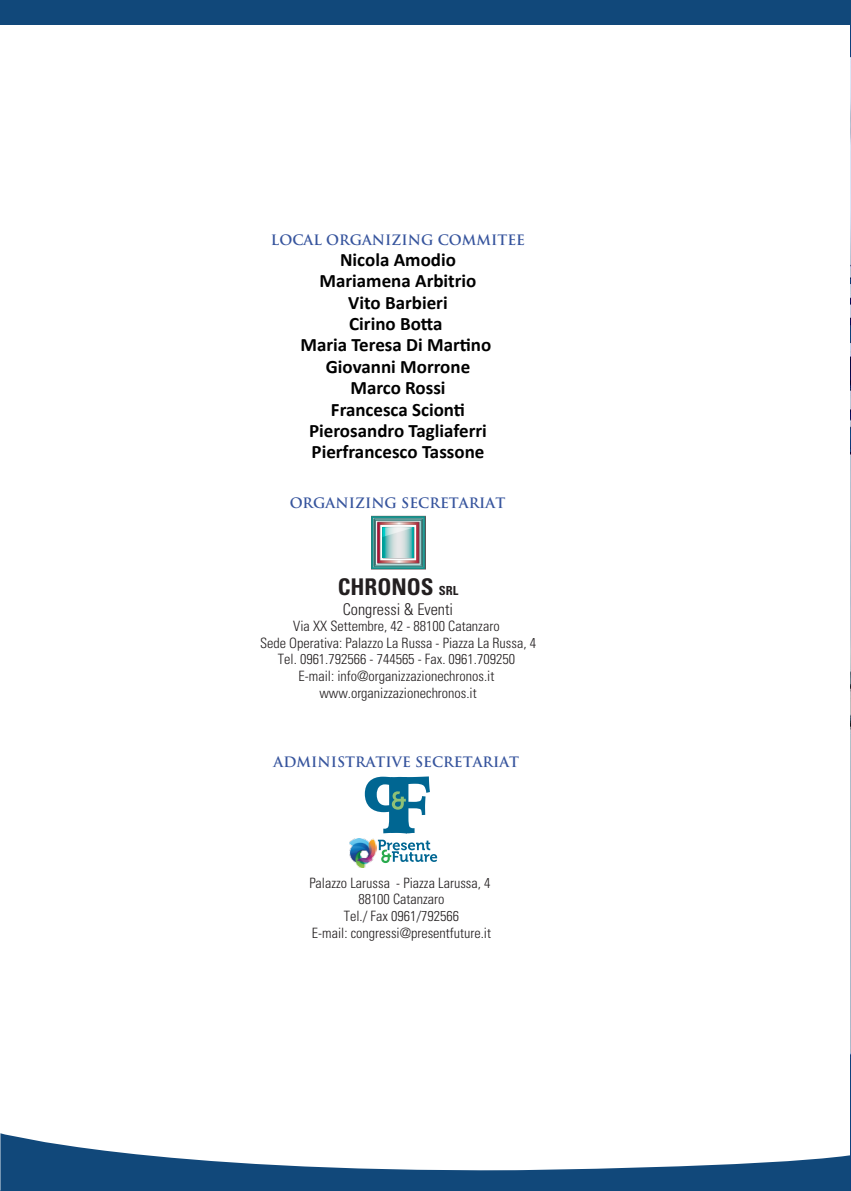
<style>
.page{position:relative;width:851px;height:1191px;background:#fff}
.page>*{position:absolute;margin:0;border:0;box-sizing:border-box;transform-origin:0 0}
.t1{font:700 condensed 23px "Univers LT Std";color:#231f20}
.t2{font:700 19px/21.4px "Calibri";color:#000;text-align:center}
.t3{font:300 condensed 16.2px "Univers LT Std";color:#231f20}
.t4{font:300 condensed 14.2px/16.6px "Univers LT Std";color:#231f20;text-align:center}
.t5{font:700 14px "Trajan Pro";color:#36549d}
.s1{font-size:12.4px}
</style>
<div class="page">
<img style="left:850px;top:0;width:1px;height:1191px">
<svg style="left:0;top:1133px;width:849px;height:58px"></svg>
<div style="left:0;top:0;width:850px;height:25px;background:#11487a"></div>
<img style="left:371px;top:515px;width:54px;height:54px">
<svg style="left:371px;top:516px;width:53px;height:53px;background:#8daaab"></svg>
<svg style="left:365px;top:776px;width:65px;height:57px"></svg>
<svg style="left:378px;top:839px;width:59px;height:24px"></svg>
<img style="left:349px;top:838px;width:27px;height:30px">
<p class="t5" style="left:271px;top:231px;width:256px">LOCAL ORGANIZING COMMITEE</p>
<h2 class="t2" style="left:300px;top:248px;width:192px">Nicola Amodio<br>Mariamena Arbitrio<br>Vito Barbieri<br>Cirino Botta<br>Maria Teresa Di Martino<br>Giovanni Morrone<br>Marco Rossi<br>Francesca Scionti<br>Pierosandro Tagliaferri<br>Pierfrancesco Tassone</h2>
<p class="t5" style="left:289px;top:494px;width:217px">ORGANIZING SECRETARIAT</p>
<h1 class="t1" style="left:338px;top:573px;width:122px">CHRONOS <span class="s1">SRL</span></h1>
<p class="t3" style="left:343px;top:599px;width:112px">Congressi &amp; Eventi</p>
<p class="t4" style="left:260px;top:618px;width:277px">Via XX Settembre, 42 - 88100 Catanzaro<br>Sede Operativa: Palazzo La Russa - Piazza La Russa, 4<br>Tel. 0961.792566 - 744565 - Fax. 0961.709250<br>E-mail: info@organizzazionechronos.it www.organizzazionechronos.it</p>
<p class="t5" style="left:273px;top:753px;width:247px">ADMINISTRATIVE SECRETARIAT</p>
<p class="t4" style="left:309px;top:874px;width:183px">Palazzo Larussa - Piazza Larussa, 4<br>88100 Catanzaro<br>Tel./ Fax 0961/792566<br>E-mail: congressi@presentfuture.it</p>
</div>
